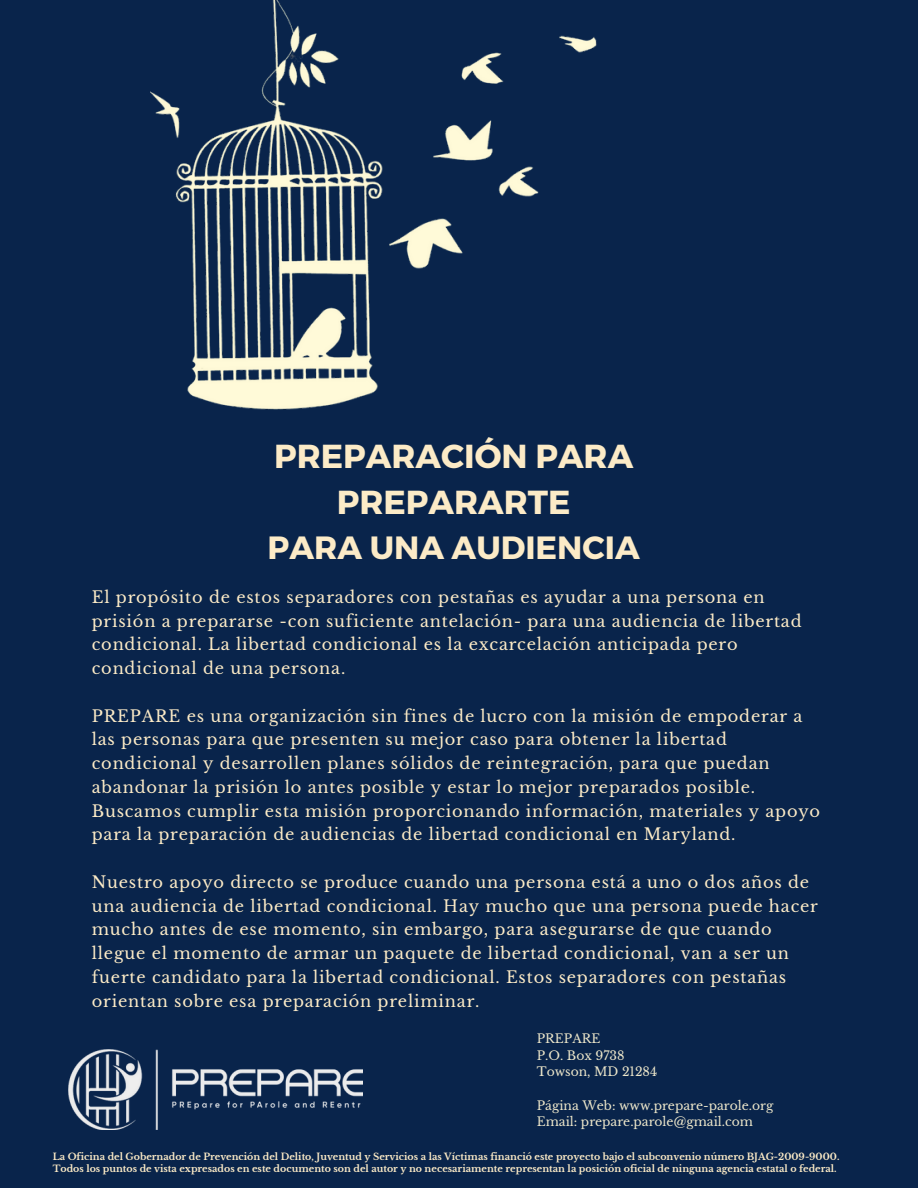
<style>
.page{position:relative;width:918px;height:1188px;background:#09244b}
.page>*{position:absolute;margin:0;border:0;box-sizing:border-box;transform-origin:0 0}
.t1{font:700 33.3px/46.2px "Montserrat";color:#fcebc7;text-align:center}
.t2{font:700 32.1px "Montserrat";color:#fcebc7}
.t3{font:16.2px/23.7px "Libre Baskerville";letter-spacing:.05em;color:#fcebc7}
.t4{font:12.3px "Libre Baskerville";color:#ece6ca}
.t5{font:700 9.45px "Libre Baskerville";color:#fcebc7}
</style>
<div class="page">
<img style="left:151px;top:0;width:446px;height:410px">
<img style="left:69px;top:1050px;width:294px;height:80px">
<p class="t1" style="left:274px;top:431px;width:361px">PREPARACIÓN PARA<br>PREPARARTE</p>
<p class="t2" style="left:268px;top:527px;width:374px">PARA UNA AUDIENCIA</p>
<p class="t3" style="left:92px;top:585px;width:711px">El propósito de estos separadores con pestañas es ayudar a una persona en prisión a prepararse -con suficiente antelación- para una audiencia de libertad condicional. La libertad condicional es la excarcelación anticipada pero condicional de una persona.</p>
<p class="t3" style="left:92px;top:704px;width:730px">PREPARE es una organización sin fines de lucro con la misión de empoderar a las personas para que presenten su mejor caso para obtener la libertad condicional y desarrollen planes sólidos de reintegración, para que puedan abandonar la prisión lo antes posible y estar lo mejor preparados posible.<br>Buscamos cumplir esta misión proporcionando información, materiales y apoyo para la preparación de audiencias de libertad condicional en Maryland.</p>
<p class="t3" style="left:92px;top:870px;width:728px">Nuestro apoyo directo se produce cuando una persona está a uno o dos años de una audiencia de libertad condicional. Hay mucho que una persona puede hacer mucho antes de ese momento, sin embargo, para asegurarse de que cuando llegue el momento de armar un paquete de libertad condicional, van a ser un fuerte candidato para la libertad condicional. Estos separadores con pestañas orientan sobre esa preparación preliminar.</p>
<p class="t4" style="left:537px;top:1031px;width:65px">PREPARE</p>
<p class="t4" style="left:537px;top:1048px;width:89px">P.O. Box 9738</p>
<p class="t4" style="left:537px;top:1064px;width:122px">Towson, MD 21284</p>
<p class="t4" style="left:537px;top:1098px;width:238px">Página Web: www.prepare-parole.org</p>
<p class="t4" style="left:537px;top:1114px;width:218px">Email: prepare.parole@gmail.com</p>
<p class="t5" style="left:53px;top:1151px;width:788px">La Oficina del Gobernador de Prevención del Delito, Juventud y Servicios a las Víctimas financió este proyecto bajo el subconvenio número BJAG-2009-9000.</p>
<p class="t5" style="left:53px;top:1163px;width:785px">Todos los puntos de vista expresados en este documento son del autor y no necesariamente representan la posición oficial de ninguna agencia estatal o federal.</p>
</div>
